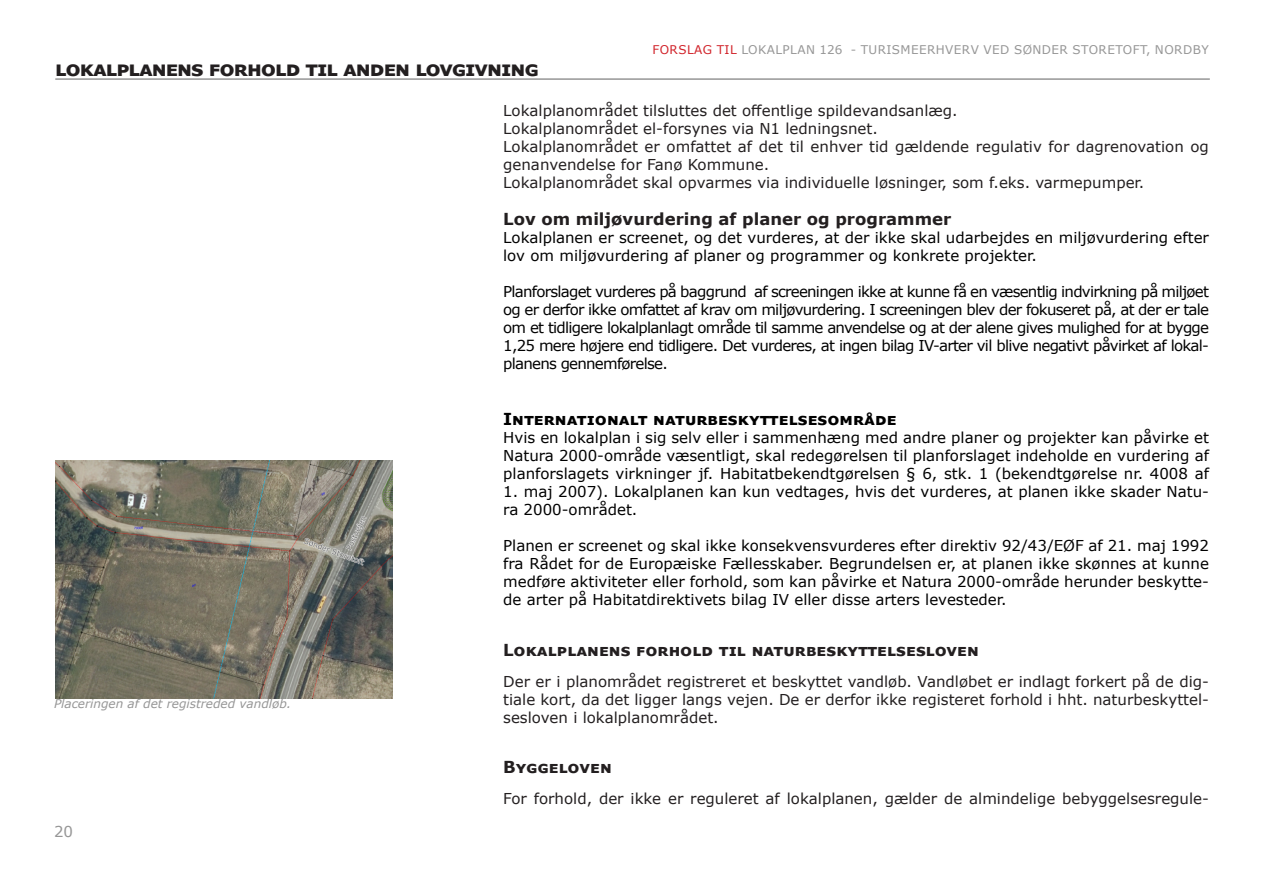
<style>
.page{position:relative;width:1263px;height:893px;background:#fff}
.page>*{position:absolute;margin:0;border:0;box-sizing:border-box;transform-origin:0 0}
.Overskrift_til_indho{font:700 21px "Verdana";letter-spacing:-.05em;color:#231f20}
.Overskrift_til_indho-2{font:700 16.5px "Verdana";color:#231f20}
.Afsnitsformat_1{font:700 16.5px "Verdana";color:#231f20}
.Afsnitsformat_1-2{font:700 16.5px "Verdana";color:#000}
.Afsnitsformat_1-3{font:15px/18px "Verdana";color:#000;text-align:justify}
.Afsnitsformat_1-4{font:15px/18px "Verdana";color:#231f20}
.t1{font:15px "Verdana";color:#969696}
.t2{font:12px "Verdana";letter-spacing:.035em;color:#969696}
.Forklaring{font:italic 12px "Verdana";color:#969696}
.s1{color:#d1232a}
</style>
<div class="page">
<hr style="left:55px;top:78px;width:1155px;height:2px;background:#969696">
<img style="left:55px;top:461px;width:338px;height:238px">
<p class="Overskrift_til_indho" style="left:55px;top:53px;width:485px">Lokalplanens Forhold til anden lovgivning</p>
<p class="t2" style="left:652px;top:41px;width:558px"><span class="s1">FORSLAG TIL</span> LOKALPLAN 126 - TURISMEERHVERV VED SØNDER STORETOFT, NORDBY</p>
<p class="Forklaring" style="left:54px;top:695px;width:239px">Placeringen af det registreded vandløb.</p>
<p class="t1" style="left:54px;top:822px;width:21px">20</p>
<p class="Afsnitsformat_1-4" style="left:503px;top:101px;width:456px">Lokalplanområdet tilsluttes det offentlige spildevandsanlæg.</p>
<p class="Afsnitsformat_1-4" style="left:503px;top:119px;width:376px">Lokalplanområdet el-forsynes via N1 ledningsnet.</p>
<p class="Afsnitsformat_1-4" style="left:503px;top:137px;width:707px">Lokalplanområdet er omfattet af det til enhver tid gældende regulativ for dagrenovation og genanvendelse for Fanø Kommune.</p>
<p class="Afsnitsformat_1-4" style="left:503px;top:173px;width:643px">Lokalplanområdet skal opvarmes via individuelle løsninger, som f.eks. varmepumper.</p>
<p class="Afsnitsformat_1" style="left:503px;top:208px;width:450px">Lov om miljøvurdering af planer og programmer</p>
<p class="Afsnitsformat_1-3" style="left:503px;top:229px;width:707px">Lokalplanen er screenet, og det vurderes, at der ikke skal udarbejdes en miljøvurdering efter lov om miljøvurdering af planer og programmer og konkrete projekter.</p>
<p class="Afsnitsformat_1-3" style="left:503px;top:283px;width:707px">Planforslaget vurderes på baggrund af screeningen ikke at kunne få en væsentlig indvirkning på miljøet og er derfor ikke omfattet af krav om miljøvurdering. I screeningen blev der fokuseret på, at der er tale om et tidligere lokalplanlagt område til samme anvendelse og at der alene gives mulighed for at bygge 1,25 mere højere end tidligere. Det vurderes, at ingen bilag IV-arter vil blive negativt påvirket af lokal&shy;planens gennemførelse.</p>
<p class="Afsnitsformat_1-2" style="left:503px;top:408px;width:395px">Internationalt naturbeskyttelsesområde</p>
<p class="Afsnitsformat_1-3" style="left:503px;top:429px;width:707px">Hvis en lokalplan i sig selv eller i sammenhæng med andre planer og projekter kan påvirke et Natura 2000-område væsentligt, skal redegørelsen til planforslaget indeholde en vurdering af planforslagets virkninger jf. Habitatbekendtgørelsen § 6, stk. 1 (bekendtgørelse nr. 4008 af</p>
<p class="Afsnitsformat_1-3" style="left:503px;top:483px;width:707px">1. maj 2007). Lokalplanen kan kun vedtages, hvis det vurderes, at planen ikke skader Natu&shy;ra 2000-området.</p>
<p class="Afsnitsformat_1-3" style="left:503px;top:537px;width:707px">Planen er screenet og skal ikke konsekvensvurderes efter direktiv 92/43/EØF af 21. maj 1992 fra Rådet for de Europæiske Fællesskaber. Begrundelsen er, at planen ikke skønnes at kunne medføre aktiviteter eller forhold, som kan påvirke et Natura 2000-område herunder beskytte&shy;de arter på Habitatdirektivets bilag IV eller disse arters levesteder.</p>
<p class="Overskrift_til_indho-2" style="left:503px;top:638px;width:477px">Lokalplanens forhold til naturbeskyttelsesloven</p>
<p class="Afsnitsformat_1-4" style="left:503px;top:672px;width:707px;text-align:justify">Der er i planområdet registreret et beskyttet vandløb. Vandløbet er indlagt forkert på de dig&shy;tiale kort, da det ligger langs vejen. De er derfor ikke registeret forhold i hht. naturbeskyttel&shy;sesloven i lokalplanområdet.</p>
<p class="Overskrift_til_indho-2" style="left:503px;top:755px;width:110px">Byggeloven</p>
<p class="Afsnitsformat_1-4" style="left:503px;top:789px;width:707px">For forhold, der ikke er reguleret af lokalplanen, gælder de almindelige bebyggelsesregule-</p>
</div>
